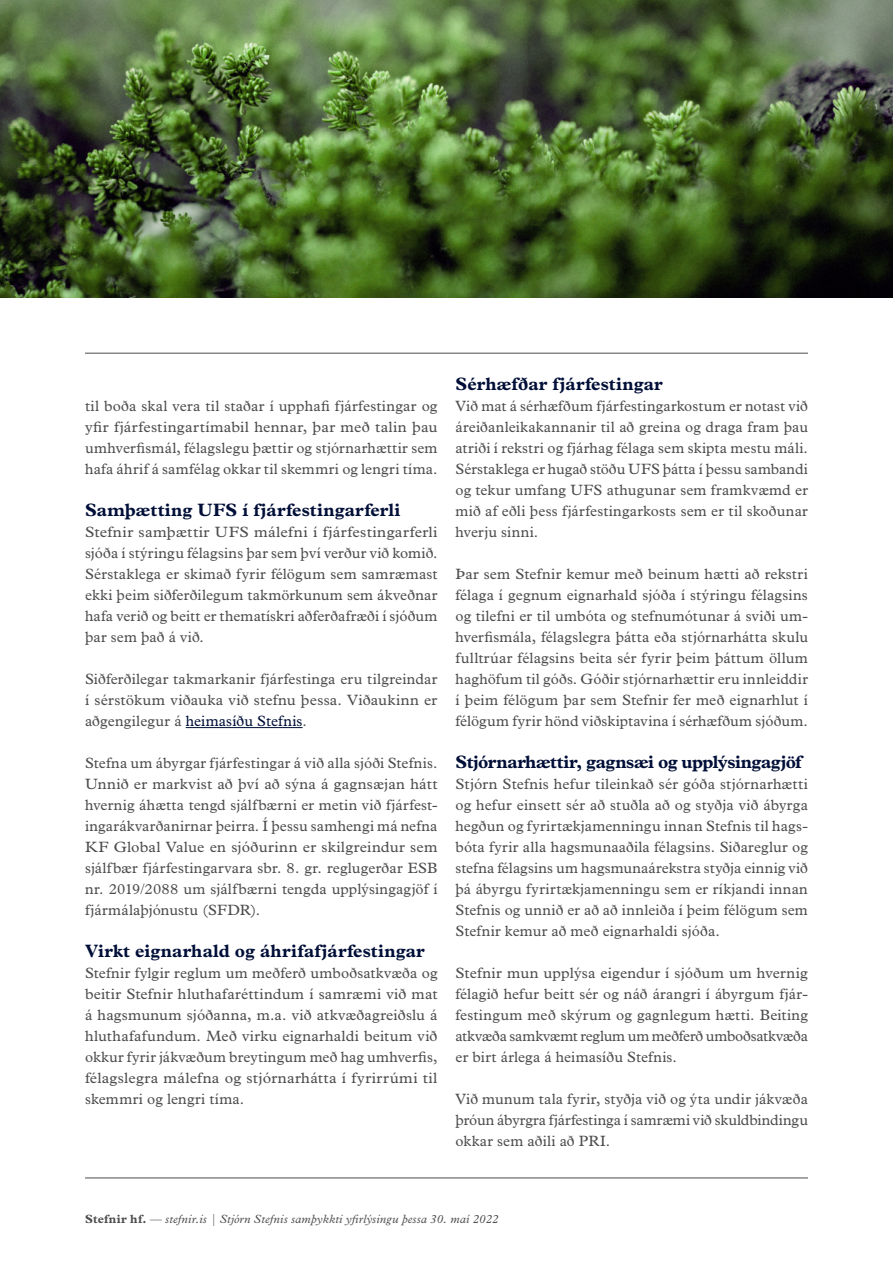
<style>
.page{position:relative;width:893px;height:1263px;background:#fff}
.page>*{position:absolute;margin:0;border:0;box-sizing:border-box;transform-origin:0 0}
.t1{font:700 18px "Plantin Std";letter-spacing:.005em;color:#000f38}
.t2{font:700 18px "Plantin Std";letter-spacing:-.025em;color:#000f38}
.t3{font:15px/21px "Plantin Std";letter-spacing:.01em;color:#4d4d4f;text-align:justify}
.t4{font:15px/21px "Plantin Std";letter-spacing:.01em;color:#4d4d4f;text-align:justify;scale:1.06 1}
.t5{font:italic 12px "Plantin Std";letter-spacing:.02em;color:#4d4d4f}
.s1{color:#000f38}
.s2{font-weight:700;font-style:normal}
</style>
<div class="page">
<hr style="left:85px;top:1178px;width:723px;height:1px;background:#4d4d4f">
<hr style="left:85px;top:353px;width:723px;height:1px;background:#4d4d4f">
<hr style="left:186px;top:727px;width:117px;height:1px;background:#000f38">
<img style="left:0;top:0;width:893px;height:298px">
<p class="t3" style="left:85px;top:396px;width:354px">til boða skal vera til staðar í upphafi fjárfestingar og yfir fjárfestingartímabil hennar, þar með talin þau umhverfismál, félagslegu þættir og stjórnarhættir sem hafa áhrif á samfélag okkar til skemmri og lengri tíma.</p>
<p class="t1" style="left:85px;top:499px;width:317px">Samþætting UFS í fjárfestingarferli</p>
<p class="t4" style="left:85px;top:522px;width:334px">Stefnir samþættir UFS málefni í fjárfestingarferli sjóða í stýringu félagsins þar sem því verður við komið.<br>Sérstaklega er skimað fyrir félögum sem samræmast ekki þeim siðferðilegum takmörkunum sem ákveðnar hafa verið og beitt er thematískri aðferðafræði í sjóðum þar sem það á við.</p>
<p class="t3" style="left:85px;top:669px;width:354px">Siðferðilegar takmarkanir fjárfestinga eru tilgreindar í sérstökum viðauka við stefnu þessa. Viðaukinn er aðgengilegur á <span class="s1">heimasíðu Stefnis</span>.</p>
<p class="t3" style="left:85px;top:753px;width:354px">Stefna um ábyrgar fjárfestingar á við alla sjóði Stefnis.<br>Unnið er markvist að því að sýna á gagnsæjan hátt hvernig áhætta tengd sjálfbærni er metin við fjárfest&shy;ingarákvarðanirnar þeirra. Í þessu samhengi má nefna KF Global Value en sjóðurinn er skilgreindur sem sjálfbær fjárfestingarvara sbr. 8. gr. reglugerðar ESB nr. 2019/2088 um sjálfbærni tengda upplýsingagjöf í fjármálaþjónustu (SFDR).</p>
<p class="t1" style="left:85px;top:940px;width:341px">Virkt eignarhald og áhrifafjárfestingar</p>
<p class="t3" style="left:85px;top:963px;width:354px">Stefnir fylgir reglum um meðferð umboðsatkvæða og beitir Stefnir hluthafaréttindum í samræmi við mat á hagsmunum sjóðanna, m.a. við atkvæðagreiðslu á hluthafafundum. Með virku eignarhaldi beitum við okkur fyrir jákvæðum breytingum með hag umhverfis, félagslegra málefna og stjórnarhátta í fyrirrúmi til skemmri og lengri tíma.</p>
<p class="t1" style="left:455px;top:373px;width:209px">Sérhæfðar fjárfestingar</p>
<p class="t3" style="left:455px;top:396px;width:354px">Við mat á sérhæfðum fjárfestingarkostum er notast við áreiðanleikakannanir til að greina og draga fram þau atriði í rekstri og fjárhag félaga sem skipta mestu máli.<br>Sérstaklega er hugað stöðu UFS þátta í þessu sambandi og tekur umfang UFS athugunar sem framkvæmd er mið af eðli þess fjárfestingarkosts sem er til skoðunar hverju sinni.</p>
<p class="t3" style="left:455px;top:564px;width:354px">Þar sem Stefnir kemur með beinum hætti að rekstri félaga í gegnum eignarhald sjóða í stýringu félagsins og tilefni er til umbóta og stefnumótunar á sviði um&shy;hverfismála, félagslegra þátta eða stjórnarhátta skulu fulltrúar félagsins beita sér fyrir þeim þáttum öllum haghöfum til góðs. Góðir stjórnarhættir eru innleiddir í þeim félögum þar sem Stefnir fer með eignarhlut í félögum fyrir hönd viðskiptavina í sérhæfðum sjóðum.</p>
<p class="t2" style="left:455px;top:751px;width:348px">Stjórnarhættir, gagnsæi og upplýsingagjöf</p>
<p class="t3" style="left:455px;top:774px;width:354px">Stjórn Stefnis hefur tileinkað sér góða stjórnarhætti og hefur einsett sér að stuðla að og styðja við ábyrga hegðun og fyrirtækjamenningu innan Stefnis til hags&shy;bóta fyrir alla hagsmunaaðila félagsins. Siðareglur og stefna félagsins um hagsmunaárekstra styðja einnig við þá ábyrgu fyrirtækjamenningu sem er ríkjandi innan Stefnis og unnið er að að innleiða í þeim félögum sem Stefnir kemur að með eignarhaldi sjóða.</p>
<p class="t3" style="left:455px;top:963px;width:354px">Stefnir mun upplýsa eigendur í sjóðum um hvernig félagið hefur beitt sér og náð árangri í ábyrgum fjár&shy;festingum með skýrum og gagnlegum hætti. Beiting atkvæða samkvæmt reglum um meðferð umboðsatkvæða er birt árlega á heimasíðu Stefnis.</p>
<p class="t3" style="left:455px;top:1089px;width:354px">Við munum tala fyrir, styðja við og ýta undir jákvæða þróun ábyrgra fjárfestinga í samræmi við skuldbindingu okkar sem aðili að PRI.</p>
<p class="t5" style="left:85px;top:1211px;width:415px"><span class="s2">Stefnir hf.</span> — stefnir.is | Stjórn Stefnis samþykkti yfirlýsingu þessa 30. maí 2022</p>
</div>
